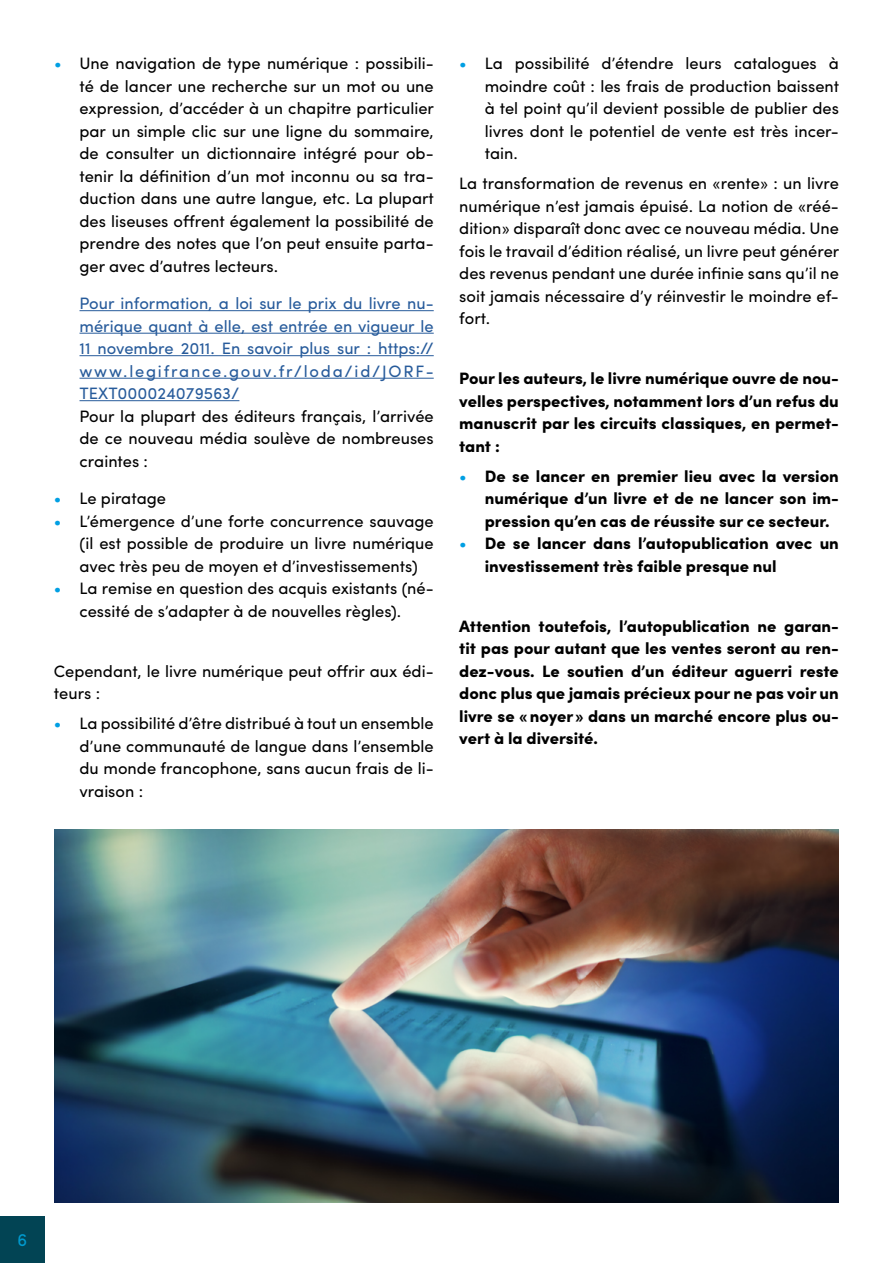
<style>
.page{position:relative;width:893px;height:1263px;background:#fff}
.page>*{position:absolute;margin:0;border:0;box-sizing:border-box;transform-origin:0 0}
.t1{font:18px "Sofia Pro";color:#0099ce}
.t2{font:16.5px/22.5px "Sofia Pro";color:#000;text-align:justify}
.t3{font:900 16.5px/22.5px "Sofia Pro";color:#000;text-align:justify}
.t4{font:16.5px/22.5px "Sofia Pro";letter-spacing:.1em;color:#275b9b;text-align:justify}
.s1{color:#009fe3}
.s2{font-weight:400;color:#009fe3}
</style>
<div class="page">
<div style="left:0;top:1216px;width:45px;height:47px;background:#024454"></div>
<hr style="left:80px;top:310px;width:354px;height:1px;background:#275b9b">
<hr style="left:80px;top:333px;width:354px;height:1px;background:#275b9b">
<hr style="left:80px;top:355px;width:354px;height:1px;background:#275b9b">
<hr style="left:80px;top:378px;width:354px;height:1px;background:#275b9b">
<hr style="left:80px;top:400px;width:159px;height:1px;background:#275b9b">
<img style="left:54px;top:829px;width:785px;height:373px">
<p class="t2" style="left:80px;top:51px;width:356px;text-indent:-26px"><span class="s1">•</span> Une navigation de type numérique : possibili&shy;té de lancer une recherche sur un mot ou une expression, d’accéder à un chapitre particulier par un simple clic sur une ligne du sommaire, de consulter un dictionnaire intégré pour ob&shy;tenir la définition d’un mot inconnu ou sa tra&shy;duction dans une autre langue, etc. La plupart des liseuses offrent également la possibilité de prendre des notes que l’on peut ensuite parta&shy;ger avec d’autres lecteurs.</p>
<p class="t4" style="left:79px;top:291px;width:356px">Pour information, a loi sur le prix du livre nu&shy;mérique quant à elle, est entrée en vigueur le 11 novembre 2011. En savoir plus sur : https:// www.legifrance.gouv.fr/loda/id/JORF-TEXT000024079563/</p>
<p class="t2" style="left:79px;top:403px;width:356px">Pour la plupart des éditeurs français, l’arrivée de ce nouveau média soulève de nombreuses craintes :</p>
<p class="t2" style="left:54px;top:486px;width:114px"><span class="s1">•</span> Le piratage</p>
<p class="t2" style="left:79px;top:508px;width:356px;text-indent:-26px"><span class="s1">•</span> L’émergence d’une forte concurrence sauvage (il est possible de produire un livre numérique avec très peu de moyen et d’investissements)</p>
<p class="t2" style="left:54px;top:576px;width:381px;text-align:center"><span class="s1">•</span> La remise en question des acquis existants (né&shy;cessité de s’adapter à de nouvelles règles).</p>
<p class="t2" style="left:54px;top:658px;width:381px">Cependant, le livre numérique peut offrir aux édi&shy;teurs :</p>
<p class="t2" style="left:79px;top:711px;width:356px;text-indent:-26px"><span class="s1">•</span> La possibilité d’être distribué à tout un ensemble d’une communauté de langue dans l’ensemble du monde francophone, sans aucun frais de li&shy;vraison :</p>
<p class="t2" style="left:485px;top:51px;width:356px;text-indent:-26px"><span class="s1">•</span> La possibilité d’étendre leurs catalogues à moindre coût : les frais de production baissent à tel point qu’il devient possible de publier des livres dont le potentiel de vente est très incer&shy;tain.</p>
<p class="t2" style="left:459px;top:171px;width:382px">La transformation de revenus en « rente » : un livre numérique n’est jamais épuisé. La notion de « réé&shy;dition » disparaît donc avec ce nouveau média. Une fois le travail d’édition réalisé, un livre peut générer des revenus pendant une durée infinie sans qu’il ne soit jamais nécessaire d’y réinvestir le moindre ef&shy;fort.</p>
<p class="t3" style="left:459px;top:366px;width:381px">Pour les auteurs, le livre numérique ouvre de nou&shy;velles perspectives, notamment lors d’un refus du manuscrit par les circuits classiques, en permet&shy;tant :</p>
<p class="t3" style="left:485px;top:463px;width:356px;text-indent:-26px"><span class="s2">•</span> De se lancer en premier lieu avec la version numérique d’un livre et de ne lancer son im&shy;pression qu’en cas de réussite sur ce secteur.</p>
<p class="t3" style="left:485px;top:531px;width:356px;text-indent:-26px"><span class="s2">•</span> De se lancer dans l’autopublication avec un investissement très faible presque nul</p>
<p class="t3" style="left:459px;top:613px;width:381px">Attention toutefois, l’autopublication ne garan&shy;tit pas pour autant que les ventes seront au ren&shy;dez-vous. Le soutien d’un éditeur aguerri reste donc plus que jamais précieux pour ne pas voir un livre se «noyer» dans un marché encore plus ou&shy;vert à la diversité.</p>
<p class="t1" style="left:17px;top:1226px;width:12px">6</p>
</div>
